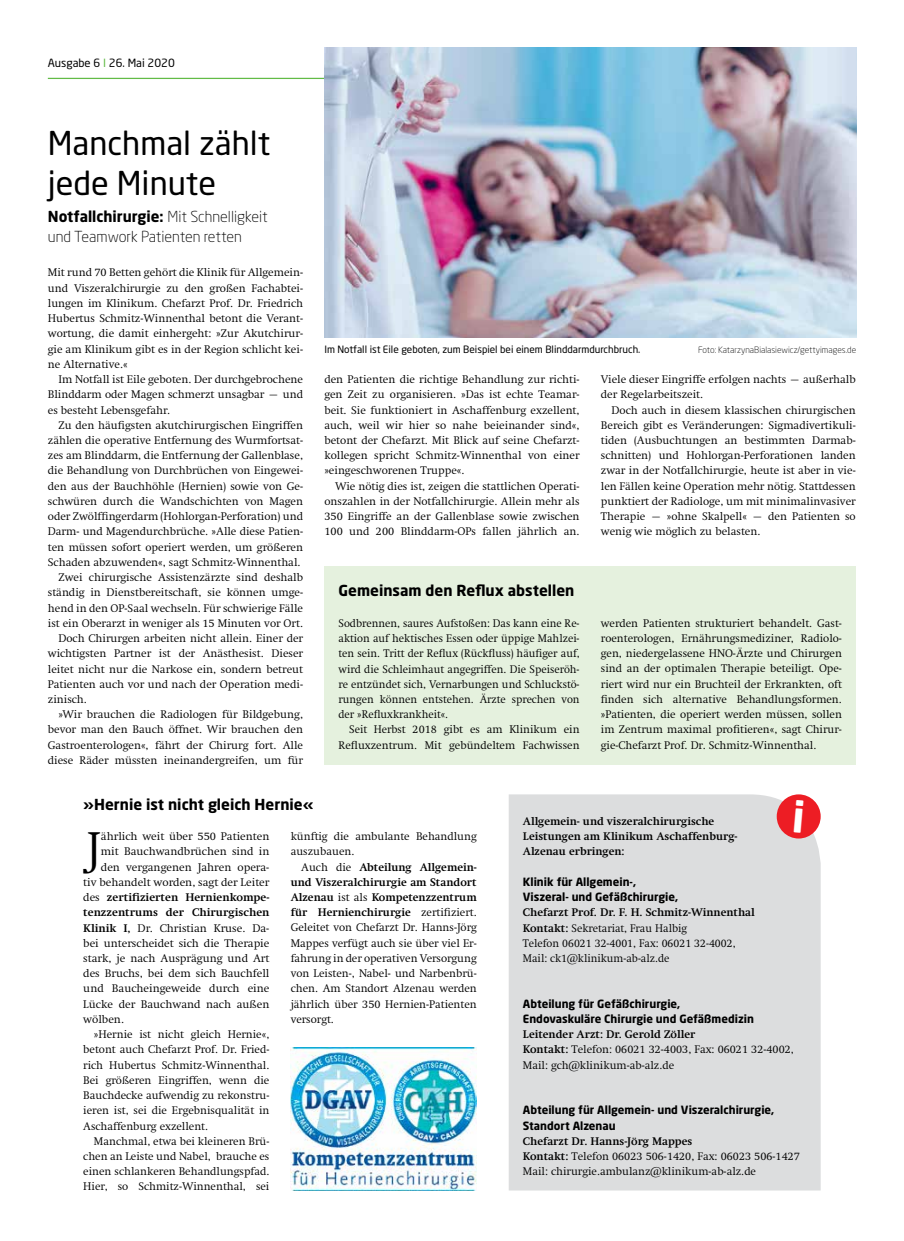
<style>
.page{position:relative;width:904px;height:1241px;background:#fff}
.page>*{position:absolute;margin:0;border:0;box-sizing:border-box;transform-origin:0 0}
.t1{font:300 45.25px "Swift LT Std";color:#000}
.t2{font:32.5px/40px "Neo Sans Pro";color:#000}
.t3{font:300 15px/20px "Neo Sans Pro";color:#000}
.t4{font:700 15px "Neo Sans Pro";color:#000}
.t5{font:300 11.25px/15.2px "Swift LT Std";color:#000;text-align:justify}
.t6{font:700 11.25px/15.2px "Neo Sans Pro";color:#000}
.t7{font:700 11.25px/15.2px "Swift LT Std";color:#000}
.t8{font:11.25px "Neo Sans Pro";color:#000}
.t9{font:10px "Neo Sans Pro";color:#000}
.t10{font:300 8.75px "Neo Sans Pro";color:#000}
.s1{color:#62bb46}
.s2{font-weight:700}
.s3{font-weight:300}
</style>
<div class="page">
<hr style="left:48px;top:78px;width:765px;height:1px;background:#62bb46">
<img style="left:291px;top:1047px;width:186px;height:143px">
<div style="left:509px;top:794px;width:311px;height:396px;background:#dcddde"></div>
<div style="left:776px;top:794px;width:44px;height:44px;background:#ed1d24;border-radius:50%"></div>
<img style="left:324px;top:48px;width:532px;height:289px">
<div style="left:324px;top:565px;width:532px;height:199px;background:#e5f1de"></div>
<p class="t8" style="left:48px;top:56px;width:128px">Ausgabe 6 <span class="s1">I</span> 26. Mai 2020</p>
<h2 class="t2" style="left:48px;top:122px;width:224px">Manchmal zählt jede Minute</h2>
<h3 class="t3" style="left:48px;top:206px;width:221px"><span class="s2">Notfallchirurgie:</span> Mit Schnelligkeit und Teamwork Patienten retten</h3>
<p class="t5" style="left:48px;top:265px;width:257px">Mit rund 70 Betten gehört die Klinik für Allgemein&shy;und Viszeralchirurgie zu den großen Fachabtei&shy;lungen im Klinikum. Chefarzt Prof. Dr. Friedrich Hubertus Schmitz-Winnenthal betont die Verant&shy;wortung, die damit einhergeht: »Zur Akutchirur&shy;gie am Klinikum gibt es in der Region schlicht kei&shy;ne Alternative.«</p>
<p class="t5" style="left:48px;top:372px;width:257px;text-indent:11px">Im Notfall ist Eile geboten. Der durchgebrochene Blinddarm oder Magen schmerzt unsagbar – und es besteht Lebensgefahr.</p>
<p class="t5" style="left:58px;top:417px;width:246px">Zu den häufigsten akutchirurgischen Eingriffen</p>
<p class="t5" style="left:48px;top:432px;width:257px">zählen die operative Entfernung des Wurmfortsat-</p>
<p class="t5" style="left:48px;top:448px;width:257px">zes am Blinddarm, die Entfernung der Gallenblase,</p>
<p class="t5" style="left:48px;top:463px;width:257px">die Behandlung von Durchbrüchen von Eingewei-</p>
<p class="t5" style="left:48px;top:478px;width:257px">den aus der Bauchhöhle (Hernien) sowie von Ge-</p>
<p class="t5" style="left:48px;top:493px;width:257px">schwüren durch die Wandschichten von Magen</p>
<p class="t5" style="left:48px;top:509px;width:257px">oder Zwölffingerdarm (Hohlorgan-Perforation) und</p>
<p class="t5" style="left:48px;top:524px;width:257px">Darm- und Magendurchbrüche. »Alle diese Patien-</p>
<p class="t5" style="left:48px;top:539px;width:257px">ten müssen sofort operiert werden, um größeren</p>
<p class="t5" style="left:48px;top:554px;width:254px">Schaden abzuwenden«, sagt Schmitz-Winnenthal.</p>
<p class="t5" style="left:58px;top:570px;width:246px">Zwei chirurgische Assistenzärzte sind deshalb</p>
<p class="t5" style="left:48px;top:585px;width:257px">ständig in Dienstbereitschaft, sie können umge-</p>
<p class="t5" style="left:48px;top:600px;width:257px">hend in den OP-Saal wechseln. Für schwierige Fälle</p>
<p class="t5" style="left:48px;top:615px;width:257px">ist ein Oberarzt in weniger als 15 Minuten vor Ort.</p>
<p class="t5" style="left:58px;top:630px;width:246px">Doch Chirurgen arbeiten nicht allein. Einer der</p>
<p class="t5" style="left:48px;top:646px;width:257px">wichtigsten Partner ist der Anästhesist. Dieser</p>
<p class="t5" style="left:48px;top:661px;width:257px">leitet nicht nur die Narkose ein, sondern betreut</p>
<p class="t5" style="left:48px;top:676px;width:257px">Patienten auch vor und nach der Operation medi-</p>
<p class="t5" style="left:48px;top:691px;width:41px">zinisch.</p>
<p class="t5" style="left:58px;top:707px;width:246px">»Wir brauchen die Radiologen für Bildgebung,</p>
<p class="t5" style="left:48px;top:722px;width:257px">bevor man den Bauch öffnet. Wir brauchen den</p>
<p class="t5" style="left:48px;top:737px;width:257px">Gastroenterologen«, fährt der Chirurg fort. Alle</p>
<p class="t5" style="left:48px;top:752px;width:257px">diese Räder müssten ineinandergreifen, um für</p>
<p class="t9" style="left:324px;top:343px;width:317px">Im Notfall ist Eile geboten, zum Beispiel bei einem Blinddarmdurchbruch.</p>
<p class="t10" style="left:698px;top:344px;width:159px">Foto: KatarzynaBialasiewicz/gettyimages.de</p>
<p class="t5" style="left:324px;top:372px;width:257px">den Patienten die richtige Behandlung zur richti&shy;gen Zeit zu organisieren. »Das ist echte Teamar&shy;beit. Sie funktioniert in Aschaffenburg exzellent, auch, weil wir hier so nahe beieinander sind«, betont der Chefarzt. Mit Blick auf seine Chefarzt&shy;kollegen spricht Schmitz-Winnenthal von einer »eingeschworenen Truppe«.</p>
<p class="t5" style="left:324px;top:478px;width:257px;text-indent:11px">Wie nötig dies ist, zeigen die stattlichen Operati&shy;onszahlen in der Notfallchirurgie. Allein mehr als 350 Eingriffe an der Gallenblase sowie zwischen 100 und 200 Blinddarm-OPs fallen jährlich an.</p>
<h3 class="t4" style="left:338px;top:581px;width:237px">Gemeinsam den Reflux abstellen</h3>
<p class="t5" style="left:338px;top:615px;width:242px">Sodbrennen, saures Aufstoßen: Das kann eine Re&shy;aktion auf hektisches Essen oder üppige Mahlzei&shy;ten sein. Tritt der Reflux (Rückfluss) häufiger auf, wird die Schleimhaut angegriffen. Die Speiseröh&shy;re entzündet sich, Vernarbungen und Schluckstö&shy;rungen können entstehen. Ärzte sprechen von der »Refluxkrankheit«.</p>
<p class="t5" style="left:338px;top:722px;width:242px;text-align:right">Seit Herbst 2018 gibt es am Klinikum ein<br>Refluxzentrum. Mit gebündeltem Fachwissen</p>
<p class="t5" style="left:601px;top:372px;width:256px">Viele dieser Eingriffe erfolgen nachts – außerhalb der Regelarbeitszeit.</p>
<p class="t5" style="left:601px;top:402px;width:256px;text-indent:11px">Doch auch in diesem klassischen chirurgischen Bereich gibt es Veränderungen: Sigmadivertikuli&shy;tiden (Ausbuchtungen an bestimmten Darmab&shy;schnitten) und Hohlorgan-Perforationen landen zwar in der Notfallchirurgie, heute ist aber in vie&shy;len Fällen keine Operation mehr nötig. Stattdessen punktiert der Radiologe, um mit minimalinvasiver Therapie – »ohne Skalpell« – den Patienten so wenig wie möglich zu belasten.</p>
<p class="t5" style="left:601px;top:615px;width:242px">werden Patienten strukturiert behandelt. Gast&shy;roenterologen, Ernährungsmediziner, Radiolo&shy;gen, niedergelassene HNO-Ärzte und Chirurgen sind an der optimalen Therapie beteiligt. Ope&shy;riert wird nur ein Bruchteil der Erkrankten, oft finden sich alternative Behandlungsformen. »Patienten, die operiert werden müssen, sollen im Zentrum maximal profitieren«, sagt Chirur&shy;gie-Chefarzt Prof. Dr. Schmitz-Winnenthal.</p>
<h3 class="t4" style="left:83px;top:794px;width:232px">»Hernie ist nicht gleich Hernie«</h3>
<h1 class="t1" style="left:86px;top:823px;width:16px">J</h1>
<p class="t5" style="left:101px;top:828px;width:170px">ährlich weit über 550 Patienten</p>
<p class="t5" style="left:291px;top:828px;width:188px">künftig die ambulante Behandlung auszubauen.</p>
<p class="t5" style="left:291px;top:859px;width:188px;text-indent:11px">Auch die <span class="s2">Abteilung Allgemein&shy;und Viszeralchirurgie am Standort Alzenau</span> ist als <span class="s2">Kompetenzzentrum für Hernienchirurgie</span> zertifiziert.<br>Geleitet von Chefarzt Dr. Hanns-Jörg Mappes verfügt auch sie über viel Er&shy;fahrung in der operativen Versorgung von Leisten-, Nabel- und Narbenbrü&shy;chen. Am Standort Alzenau werden jährlich über 350 Hernien-Patienten versorgt.</p>
<p class="t5" style="left:101px;top:844px;width:170px">mit Bauchwandbrüchen sind in</p>
<p class="t5" style="left:101px;top:859px;width:170px">den vergangenen Jahren opera-</p>
<p class="t5" style="left:83px;top:874px;width:188px">tiv behandelt worden, sagt der Leiter</p>
<p class="t7" style="left:83px;top:889px;width:188px"><span class="s3">des</span> zertifizierten Hernienkompe-</p>
<p class="t7" style="left:83px;top:904px;width:188px">tenzzentrums der Chirurgischen</p>
<p class="t5" style="left:83px;top:920px;width:188px"><span class="s2">Klinik I,</span> Dr. Christian Kruse. Da-</p>
<p class="t5" style="left:83px;top:935px;width:188px">bei unterscheidet sich die Therapie</p>
<p class="t5" style="left:83px;top:950px;width:188px">stark, je nach Ausprägung und Art</p>
<p class="t5" style="left:83px;top:965px;width:188px">des Bruchs, bei dem sich Bauchfell</p>
<p class="t5" style="left:83px;top:981px;width:188px">und Baucheingeweide durch eine</p>
<p class="t5" style="left:83px;top:996px;width:188px">Lücke der Bauchwand nach außen</p>
<p class="t5" style="left:83px;top:1011px;width:42px">wölben.</p>
<p class="t5" style="left:94px;top:1026px;width:177px">»Hernie ist nicht gleich Hernie«,</p>
<p class="t5" style="left:83px;top:1041px;width:188px">betont auch Chefarzt Prof. Dr. Fried-</p>
<p class="t5" style="left:83px;top:1057px;width:188px">rich Hubertus Schmitz-Winnenthal.</p>
<p class="t5" style="left:83px;top:1072px;width:188px">Bei größeren Eingriffen, wenn die</p>
<p class="t5" style="left:83px;top:1087px;width:188px">Bauchdecke aufwendig zu rekonstru-</p>
<p class="t5" style="left:83px;top:1102px;width:188px">ieren ist, sei die Ergebnisqualität in</p>
<p class="t5" style="left:83px;top:1118px;width:126px">Aschaffenburg exzellent.</p>
<p class="t5" style="left:94px;top:1133px;width:177px">Manchmal, etwa bei kleineren Brü-</p>
<p class="t5" style="left:83px;top:1148px;width:187px">chen an Leiste und Nabel, brauche es</p>
<p class="t5" style="left:83px;top:1163px;width:188px">einen schlankeren Behandlungspfad.</p>
<p class="t5" style="left:83px;top:1178px;width:188px">Hier, so Schmitz-Winnenthal, sei</p>
<p class="t7" style="left:523px;top:813px;width:216px">Allgemein- und viszeralchirurgische<br>Leistungen am Klinikum Aschaffenburg-<br>Alzenau erbringen:</p>
<p class="t6" style="left:523px;top:873px;width:157px">Klinik für Allgemein-,<br>Viszeral- und Gefäßchirurgie,</p>
<p class="t5" style="left:523px;top:904px;width:233px;text-align:left"><span class="s2">Chefarzt Prof. Dr. F. H. Schmitz-Winnenthal Kontakt:</span> Sekretariat, Frau Halbig<br>Telefon 06021 32-4001, Fax: 06021 32-4002, Mail: ck1@klinikum-ab-alz.de</p>
<p class="t6" style="left:523px;top:995px;width:233px">Abteilung für Gefäßchirurgie,<br>Endovaskuläre Chirurgie und Gefäßmedizin</p>
<p class="t5" style="left:523px;top:1026px;width:272px;text-align:left"><span class="s2">Leitender Arzt: Dr. Gerold Zöller<br>Kontakt:</span> Telefon: 06021 32-4003, Fax: 06021 32-4002,<br>Mail: gch@klinikum-ab-alz.de</p>
<p class="t6" style="left:523px;top:1101px;width:253px">Abteilung für Allgemein- und Viszeralchirurgie,<br>Standort Alzenau</p>
<p class="t5" style="left:523px;top:1133px;width:278px;text-align:left"><span class="s2">Chefarzt Dr. Hanns-Jörg Mappes<br>Kontakt:</span> Telefon 06023 506-1420, Fax: 06023 506-1427<br>Mail: chirurgie.ambulanz@klinikum-ab-alz.de</p>
</div>
